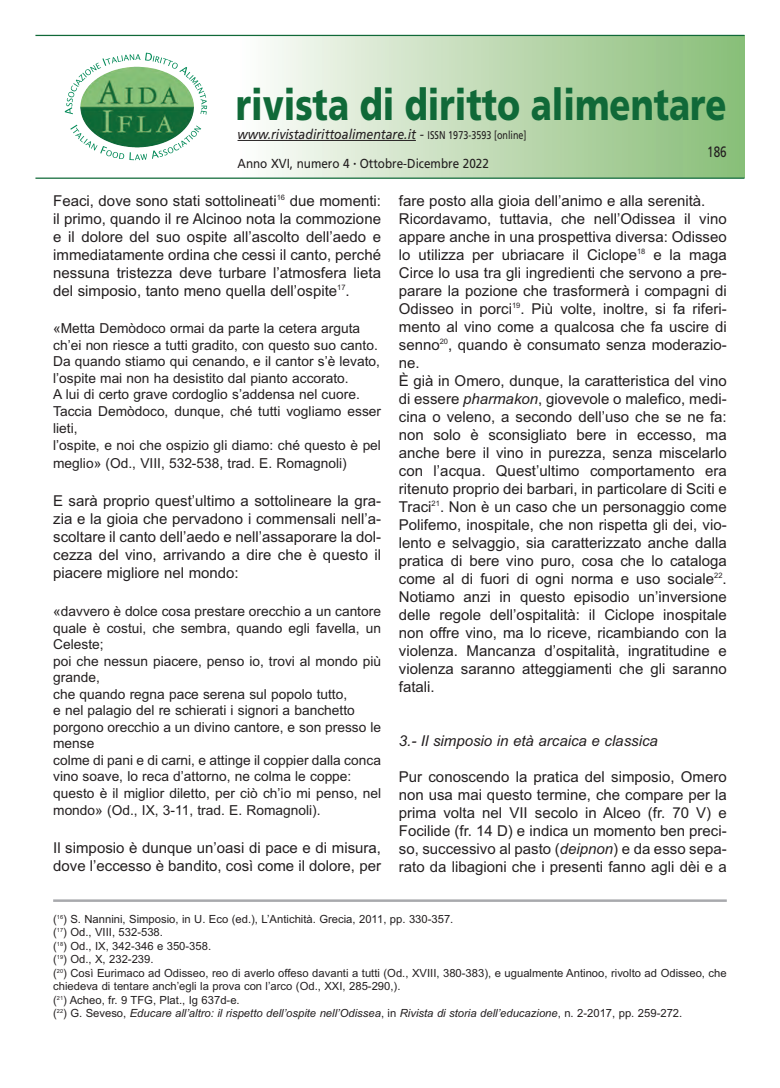
<style>
.page{position:relative;width:780px;height:1088px;background:#fff}
.page>*{position:absolute;margin:0;border:0;box-sizing:border-box;transform-origin:0 0}
.t1{font:900 43.75px "Frutiger";color:#106938;scale:.79 1}
.t2{font:15px/18px "Arial";color:#231f20;text-align:justify}
.t3{font:italic 15px "Arial";color:#231f20}
.t4{font:15px "Frutiger";color:#231f20;scale:.78 1}
.t5{font:13.75px/16.6px "Arial";color:#231f20}
.t6{font:italic 13.75px "Frutiger";color:#231f20;scale:.9 1}
.t7{font:13px "Frutiger";color:#231f20;scale:.9 1}
.t8{font:11.25px/13.5px "Arial";color:#231f20}
.s1{font-style:normal;font-size:11.25px}
.s2{font-style:italic}
</style>
<div class="page">
<div style="left:237px;top:35px;width:507px;height:142px;background:linear-gradient(to right,#fdfcfa,#87bc76)"></div>
<hr style="left:35px;top:35px;width:709px;height:1px;background:#106938">
<hr style="left:35px;top:178px;width:709px;height:1px;background:#106938">
<hr style="left:237px;top:140px;width:179px;height:1px;background:#231f20">
<hr style="left:53px;top:899px;width:673px;height:3px;background:#a8a9ad">
<svg style="left:70px;top:125px;width:131px;height:35px"></svg>
<svg style="left:65px;top:53px;width:142px;height:62px"></svg>
<h1 class="t1" style="left:236px;top:87px;width:623px">rivista di diritto alimentare</h1>
<p class="t6" style="left:237px;top:129px;width:323px">www.rivistadirittoalimentare.it - <span class="s1">ISSN 1973-3593 [online]</span></p>
<p class="t7" style="left:237px;top:158px;width:281px">Anno XVI, numero 4 <sup>•</sup> Ottobre-Dicembre 2022</p>
<p class="t4" style="left:707px;top:145px;width:27px">186</p>
<p class="t2" style="left:53px;top:192px;width:329px">Feaci, dove sono stati sottolineati<sup>16</sup> due momenti: il primo, quando il re Alcinoo nota la commozione e il dolore del suo ospite all’ascolto dell’aedo e immediatamente ordina che cessi il canto, perché nessuna tristezza deve turbare l’atmosfera lieta del simposio, tanto meno quella dell’ospite<sup>17</sup>.</p>
<p class="t5" style="left:53px;top:320px;width:329px">«metta Demòdoco ormai da parte la cetera arguta ch’ei non riesce a tutti gradito, con questo suo canto.<br>Da quando stiamo qui cenando, e il cantor s’è levato, l’ospite mai non ha desistito dal pianto accorato.<br>A lui di certo grave cordoglio s’addensa nel cuore. taccia Demòdoco, dunque, ché tutti vogliamo esser lieti,<br>l’ospite, e noi che ospizio gli diamo: ché questo è pel meglio» (Od., vIII, 532-538, trad. E. Romagnoli)</p>
<p class="t2" style="left:53px;top:492px;width:329px">E sarà proprio quest’ultimo a sottolineare la gra&shy;zia e la gioia che pervadono i commensali nell’a&shy;scoltare il canto dell’aedo e nell’assaporare la dol&shy;cezza del vino, arrivando a dire che è questo il piacere migliore nel mondo:</p>
<p class="t5" style="left:53px;top:603px;width:329px">«davvero è dolce cosa prestare orecchio a un cantore quale è costui, che sembra, quando egli favella, un Celeste;<br>poi che nessun piacere, penso io, trovi al mondo più grande,<br>che quando regna pace serena sul popolo tutto,<br>e nel palagio del re schierati i signori a banchetto porgono orecchio a un divino cantore, e son presso le mense<br>colme di pani e di carni, e attinge il coppier dalla conca vino soave, lo reca d’attorno, ne colma le coppe: questo è il miglior diletto, per ciò ch’io mi penso, nel mondo» (Od., IX, 3-11, trad. E. Romagnoli).</p>
<p class="t2" style="left:53px;top:839px;width:329px">Il simposio è dunque un’oasi di pace e di misura, dove l’eccesso è bandito, così come il dolore, per</p>
<p class="t2" style="left:399px;top:192px;width:329px;text-align:left">fare posto alla gioia dell’animo e alla serenità.<br>Ricordavamo, tuttavia, che nell’Odissea il vino appare anche in una prospettiva diversa: Odisseo lo utilizza per ubriacare il Ciclope<sup>18</sup> e la maga Circe lo usa tra gli ingredienti che servono a pre&shy;parare la pozione che trasformerà i compagni di Odisseo in porci<sup>19</sup>. Più volte, inoltre, si fa riferi&shy;mento al vino come a qualcosa che fa uscire di senno<sup>20</sup>, quando è consumato senza moderazio&shy;ne.<br>È già in Omero, dunque, la caratteristica del vino di essere <span class="s2">pharmakon</span>, giovevole o malefico, medi&shy;cina o veleno, a secondo dell’uso che se ne fa: non solo è sconsigliato bere in eccesso, ma anche bere il vino in purezza, senza miscelarlo con l’acqua. quest’ultimo comportamento era ritenuto proprio dei barbari, in particolare di Sciti e traci<sup>21</sup>. Non è un caso che un personaggio come Polifemo, inospitale, che non rispetta gli dei, vio&shy;lento e selvaggio, sia caratterizzato anche dalla pratica di bere vino puro, cosa che lo cataloga come al di fuori di ogni norma e uso sociale<sup>22</sup>.<br>Notiamo anzi in questo episodio un’inversione delle regole dell’ospitalità: il Ciclope inospitale non offre vino, ma lo riceve, ricambiando con la violenza. mancanza d’ospitalità, ingratitudine e violenza saranno atteggiamenti che gli saranno fatali.</p>
<p class="t3" style="left:399px;top:732px;width:260px">3.- Il simposio in età arcaica e classica</p>
<p class="t2" style="left:399px;top:768px;width:329px">Pur conoscendo la pratica del simposio, Omero non usa mai questo termine, che compare per la prima volta nel vII secolo in Alceo (fr. 70 v) e Focilide (fr. 14 D) e indica un momento ben preci&shy;so, successivo al pasto (<span class="s2">deipnon</span>) e da esso sepa&shy;rato da libagioni che i presenti fanno agli dèi e a</p>
<p class="t8" style="left:53px;top:912px;width:675px">(<sup>16</sup>) S. Nannini, Simposio, in U. Eco (ed.), L’Antichità. Grecia, 2011, pp. 330-357.<br>(<sup>17</sup>) Od., vIII, 532-538.<br>(<sup>18</sup>) Od., IX, 342-346 e 350-358.<br>(<sup>19</sup>) Od., X, 232-239.<br>(<sup>20</sup>) Così Eurimaco ad Odisseo, reo di averlo offeso davanti a tutti (Od., XvIII, 380-383), e ugualmente Antinoo, rivolto ad Odisseo, che chiedeva di tentare anch’egli la prova con l’arco (Od., XXI, 285-290,).<br>(<sup>21</sup>) Acheo, fr. 9 tFG, Plat., Ig 637d-e.<br>(<sup>22</sup>) G. Seveso, <span class="s2">Educare all’altro: il rispetto dell’ospite nell’Odissea</span>, in <span class="s2">Rivista di storia dell’educazione</span>, n. 2-2017, pp. 259-272.</p>
</div>
